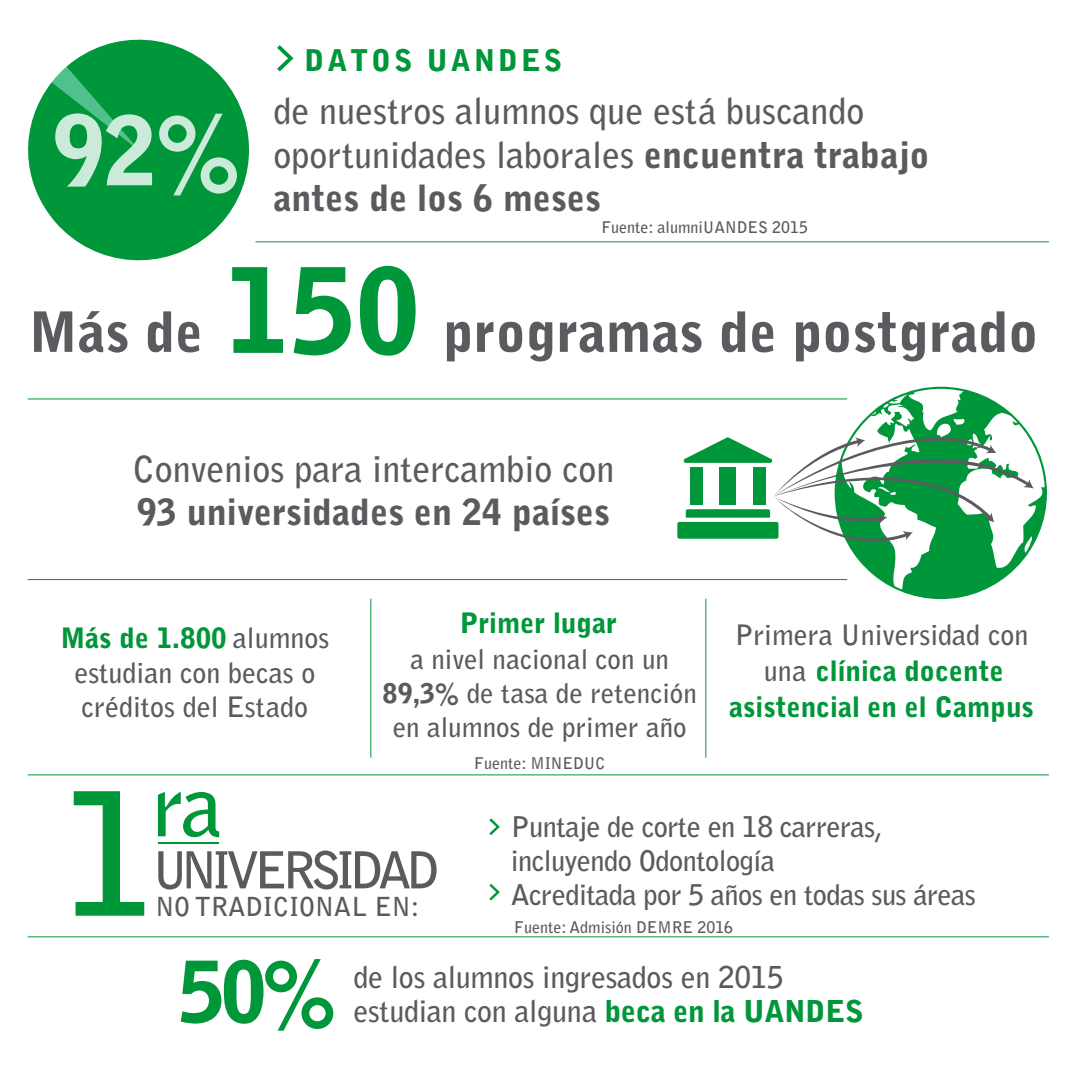
<style>
.page{position:relative;width:1078px;height:1078px;background:#fff}
.page>*{position:absolute;margin:0;border:0;box-sizing:border-box;transform-origin:0 0}
.t1{font:700 169.4px "Bell Gothic Std";color:#00963a}
.t2{font:900 116.8px "Bell Gothic Std";color:#00963a}
.t3{font:900 95px "Bell Gothic Std";color:#cbeada}
.t4{font:900 83.2px "Bell Gothic Std";color:#00963a}
.t5{font:700 82.6px "Bell Gothic Std";color:#00963a}
.t6{font:900 55.2px "Bell Gothic Std";color:#5b5b5f}
.t7{font:700 50.6px "Bell Gothic Std";letter-spacing:-.11em;color:#5b5b5f}
.t8{font:700 36px/43.2px "Bell Gothic Std";color:#5b5b5f}
.t9{font:900 36px "Bell Gothic Std";color:#5b5b5f}
.t10{font:700 30px "Bell Gothic Std";letter-spacing:-.01em;color:#5b5b5f}
.t11{font:900 29.8px "Bell Gothic Std";letter-spacing:.1em;color:#00963a}
.t12{font:700 28.4px/34px "Bell Gothic Std";letter-spacing:-.02em;color:#5b5b5f}
.t13{font:900 28px/36px "Bell Gothic Std";color:#00963a;text-align:center}
.t14{font:700 28px/33.6px "Bell Gothic Std";color:#5b5b5f}
.t15{font:700 27px/34px "Bell Gothic Std";color:#5b5b5f;text-align:center}
.t16{font:700 26px "Bell Gothic Std";color:#5b5b5f}
.t17{font:700 16px "Bell Gothic Std";color:#5b5b5f}
.s1{font-weight:900}
.s2{font-weight:700;color:#5b5b5f}
.s3{font-weight:900;color:#00963a}
</style>
<div class="page">
<svg style="left:28px;top:39px;width:234px;height:222px;fill:#00963a"></svg>
<div style="left:677px;top:521px;width:101px;height:17px;background:#00963a;border-radius:2px"></div>
<svg style="left:683px;top:386px;width:363px;height:213px"></svg>
<svg style="left:489px;top:818px;width:10px;height:17px"></svg>
<svg style="left:489px;top:883px;width:10px;height:17px"></svg>
<hr style="left:158px;top:841px;width:61px;height:2px;background:#00963a">
<svg style="left:277px;top:45px;width:16px;height:26px"></svg>
<h3 class="t3" style="left:52px;top:96px;width:190px">92%</h3>
<p class="t11" style="left:304px;top:43px;width:259px">DATOS UANDES</p>
<p class="t8" style="left:273px;top:90px;width:657px">de nuestros alumnos que está buscando oportunidades laborales <span class="s1">encuentra trabajo antes de los 6 meses</span></p>
<p class="t17" style="left:601px;top:217px;width:208px">Fuente: alumniUANDES 2015</p>
<h2 class="t2" style="left:225px;top:243px;width:196px">150</h2>
<h3 class="t6" style="left:29px;top:300px;width:176px">Más de</h3>
<h3 class="t6" style="left:443px;top:300px;width:596px">programas de postgrado</h3>
<p class="t8" style="left:133px;top:447px;width:483px">Convenios para intercambio con</p>
<p class="t9" style="left:137px;top:491px;width:474px">93 universidades en 24 países</p>
<p class="t13" style="left:60px;top:620px;width:270px">Más de 1.800 <span class="s2">alumnos</span></p>
<p class="t14" style="left:74px;top:656px;width:242px">estudian con becas o créditos del Estado</p>
<p class="t13" style="left:459px;top:605px;width:159px">Primer lugar</p>
<p class="t15" style="left:382px;top:642px;width:316px">a nivel nacional con un<br><span class="s1">89,3%</span> de tasa de retención en alumnos de primer año</p>
<p class="t17" style="left:474px;top:753px;width:132px">Fuente: MINEDUC</p>
<p class="t14" style="left:734px;top:618px;width:295px">Primera Universidad con</p>
<p class="t13" style="left:729px;top:652px;width:306px"><span class="s2">una</span> clínica docente asistencial en el Campus</p>
<h1 class="t1" style="left:63px;top:751px;width:96px">1</h1>
<h3 class="t5" style="left:152px;top:756px;width:72px">ra</h3>
<h3 class="t7" style="left:152px;top:839px;width:289px">UNIVERSIDAD</h3>
<p class="t16" style="left:155px;top:890px;width:265px">NO TRADICIONAL EN:</p>
<p class="t12" style="left:510px;top:809px;width:466px">Puntaje de corte en 18 carreras, incluyendo Odontología<br>Acreditada por 5 años en todas sus áreas</p>
<p class="t17" style="left:514px;top:917px;width:220px">Fuente: Admisión DEMRE 2016</p>
<h3 class="t4" style="left:178px;top:943px;width:160px">50%</h3>
<p class="t10" style="left:353px;top:958px;width:432px">de los alumnos ingresados en 2015</p>
<p class="t10" style="left:353px;top:992px;width:511px">estudian con alguna <span class="s3">beca en la UANDES</span></p>
</div>
